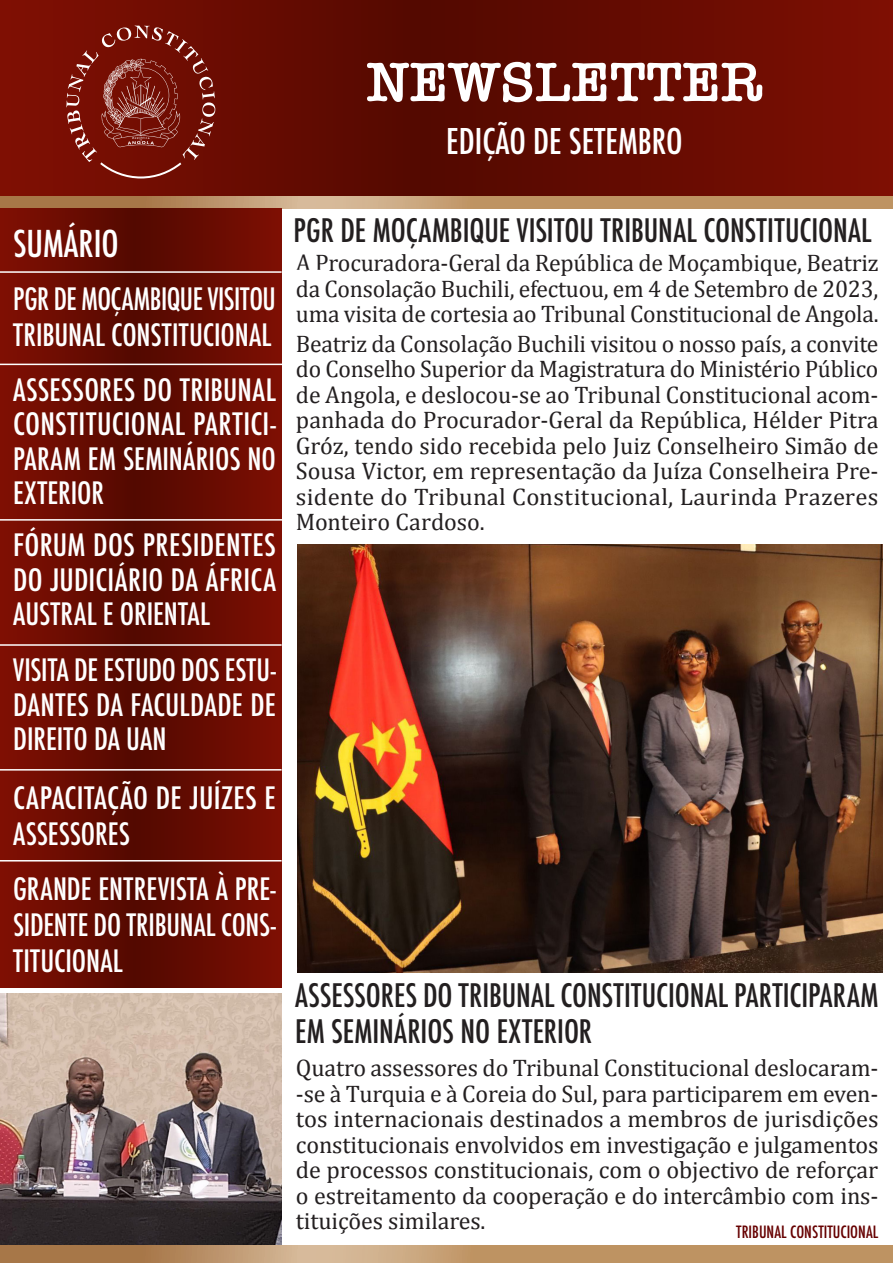
<style>
.page{position:relative;width:893px;height:1263px;background:#fff}
.page>*{position:absolute;margin:0;border:0;box-sizing:border-box;transform-origin:0 0}
.t1{font:600 57px "American Typewriter";color:#fff}
.t2{font:500 condensed 36px "Futura";color:#fff}
.t3{font:500 condensed 34.5px "Futura";color:#fff}
.t4{font:500 condensed 31.5px/36px "Futura";letter-spacing:-.005em;color:#231f20}
.t5{font:500 condensed 30px/34.5px "Futura";letter-spacing:.005em;color:#fff;text-align:justify}
.t6{font:500 condensed 30px/34.5px "Futura";letter-spacing:.005em;color:#fff;text-align:justify;scale:1.04 1}
.t7{font:500 condensed 30px/36px "Futura";letter-spacing:.005em;color:#fff;scale:.96 1}
.t8{font:24px/25.5px "Cambria";letter-spacing:-.005em;color:#231f20;text-align:justify}
.t9{font:500 condensed 16.5px "Futura";color:#600}
</style>
<div class="page">
<svg style="left:0;top:0;width:892px;height:197px;background:#680c02"></svg>
<svg style="left:0;top:197px;width:892px;height:11px;background:#bd9467"></svg>
<svg style="left:66px;top:26px;width:149px;height:152px;background:#81251b"></svg>
<svg style="left:0;top:208px;width:282px;height:779px;background:#690c02"></svg>
<hr style="left:0;top:271px;width:282px;height:2px;background:#fff">
<hr style="left:0;top:364px;width:286px;height:1px;background:#fff">
<hr style="left:0;top:519px;width:283px;height:2px;background:#fff">
<hr style="left:0;top:644px;width:282px;height:2px;background:#fff">
<img style="left:298px;top:544px;width:584px;height:428px">
<hr style="left:0;top:769px;width:282px;height:1px;background:#fff">
<hr style="left:0;top:860px;width:282px;height:1px;background:#fff">
<img style="left:0;top:994px;width:282px;height:252px">
<svg style="left:0;top:1246px;width:892px;height:17px;background:#bd9467"></svg>
<h1 class="t1" style="left:366px;top:39px;width:398px">NEWSLETTER</h1>
<h3 class="t3" style="left:446px;top:119px;width:238px">EDIÇÃO DE SETEMBRO</h3>
<h2 class="t2" style="left:13px;top:221px;width:107px">SUMÁRIO</h2>
<p class="t7" style="left:13px;top:281px;width:275px">PGR DE MOÇAMBIQUE VISITOU<br>TRIBUNAL CONSTITUCIONAL</p>
<p class="t5" style="left:13px;top:373px;width:264px">ASSESSORES DO TRIBUNAL CONSTITUCIONAL PARTICI-PARAM EM SEMINÁRIOS NO EXTERIOR</p>
<p class="t6" style="left:13px;top:528px;width:254px">FÓRUM DOS PRESIDENTES DO JUDICIÁRIO DA ÁFRICA AUSTRAL E ORIENTAL</p>
<p class="t5" style="left:13px;top:653px;width:264px">VISITA DE ESTUDO DOS ESTU-DANTES DA FACULDADE DE DIREITO DA UAN</p>
<p class="t6" style="left:13px;top:779px;width:254px;line-height:36px">CAPACITAÇÃO DE JUÍZES E<br>ASSESSORES</p>
<p class="t5" style="left:13px;top:871px;width:264px;line-height:36px">GRANDE ENTREVISTA À PRE-SIDENTE DO TRIBUNAL CONS-TITUCIONAL</p>
<h3 class="t4" style="left:294px;top:213px;width:580px">PGR DE MOÇAMBIQUE VISITOU TRIBUNAL CONSTITUCIONAL</h3>
<p class="t8" style="left:296px;top:250px;width:584px">A Procuradora-Geral da República de Moçambique, Beatriz da Consolação Buchili, efectuou, em 4 de Setembro de 2023, uma visita de cortesia ao Tribunal Constitucional de Angola.</p>
<p class="t8" style="left:296px;top:331px;width:584px">Beatriz da Consolação Buchili visitou o nosso país, a convite do Conselho Superior da Magistratura do Ministério Público de Angola, e deslocou-se ao Tribunal Constitucional acom&shy;panhada do Procurador-Geral da República, Hélder Pitra Gróz, tendo sido recebida pelo Juiz Conselheiro Simão de Sousa Victor, em representação da Juíza Conselheira Pre&shy;sidente do Tribunal Constitucional, Laurinda Prazeres Monteiro Cardoso.</p>
<h3 class="t4" style="left:295px;top:978px;width:585px">ASSESSORES DO TRIBUNAL CONSTITUCIONAL PARTICIPARAM<br>EM SEMINÁRIOS NO EXTERIOR</h3>
<p class="t8" style="left:296px;top:1055px;width:584px">Quatro assessores do Tribunal Constitucional deslocaram--se à Turquia e à Coreia do Sul, para participarem em even&shy;tos internacionais destinados a membros de jurisdições constitucionais envolvidos em investigação e julgamentos de processos constitucionais, com o objectivo de reforçar o estreitamento da cooperação e do intercâmbio com ins&shy;tituições similares.</p>
<p class="t9" style="left:736px;top:1222px;width:144px">TRIBUNAL CONSTITUCIONAL</p>
</div>
